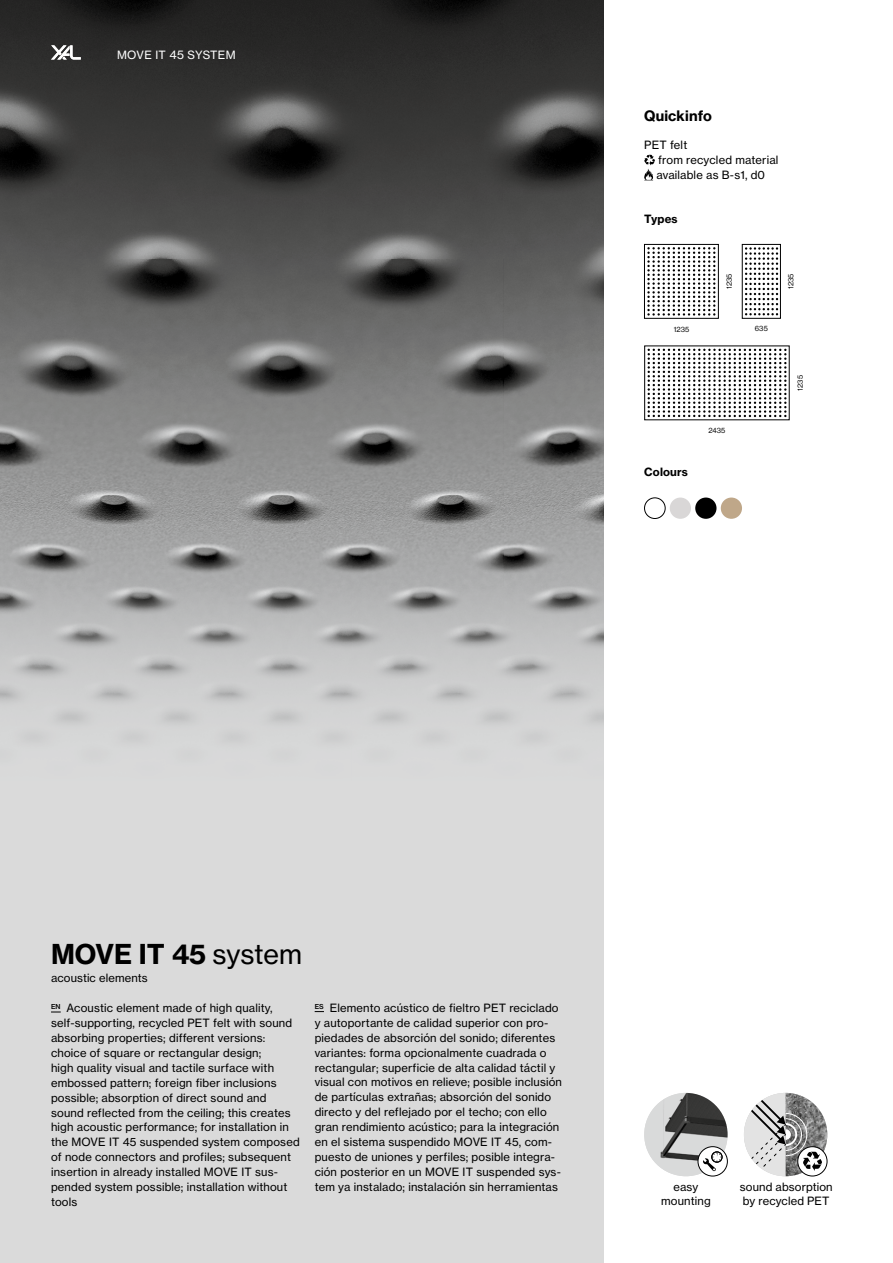
<style>
.page{position:relative;width:893px;height:1263px;background:#fff}
.page>*{position:absolute;margin:0;border:0;box-sizing:border-box;transform-origin:0 0}
.t1{font:27px "N Haas Grotesk TX Pro 75 Bd";color:#000}
.t2{font:14.25px "N Haas Grotesk TX Pro 75 Bd";letter-spacing:.01em;color:#000}
.t3{font:11.25px/14.9px "N Haas Grotesk TX Pro 55 Rg";letter-spacing:.015em;color:#000}
.t4{font:11.25px "N Haas Grotesk TX Pro 55 Rg";letter-spacing:.03em;color:#fff}
.t5{font:11.25px "N Haas Grotesk TX Pro 75 Bd";letter-spacing:.015em;color:#000}
.t6{font:7.5px "N Haas Grotesk DS Pro 55 Rg";letter-spacing:.015em;color:#000}
.s1{font-family:"N Haas Grotesk TX Pro 55 Rg"}
</style>
<div class="page">
<div style="left:0;top:0;width:604px;height:1263px;background:#dadada"></div>
<img style="left:0;top:0;width:604px;height:742px">
<svg style="left:644px;top:155px;width:11px;height:25px"></svg>
<svg style="left:744px;top:1093px;width:83px;height:83px"></svg>
<div style="left:797px;top:1146px;width:30px;height:30px;border:1px solid #000;border-radius:50%"></div>
<div style="left:721px;top:497px;width:21px;height:22px;background:#bfa789;border-radius:50%"></div>
<div style="left:644px;top:497px;width:21px;height:22px;border:1px solid #000;border-radius:50%"></div>
<div style="left:670px;top:497px;width:21px;height:22px;background:#d9d7d7;border-radius:50%"></div>
<div style="left:695px;top:497px;width:21px;height:22px;background:#000;border-radius:50%"></div>
<svg style="left:51px;top:45px;width:30px;height:15px"></svg>
<div style="left:644px;top:244px;width:75px;height:75px;border:1px solid #000"></div>
<svg style="left:648px;top:247px;width:67px;height:68px"></svg>
<svg style="left:648px;top:349px;width:138px;height:68px"></svg>
<div style="left:742px;top:244px;width:39px;height:75px;border:1px solid #000"></div>
<svg style="left:745px;top:248px;width:33px;height:67px"></svg>
<img style="left:644px;top:1093px;width:84px;height:83px;border-radius:42px">
<svg style="left:698px;top:1147px;width:29px;height:29px"></svg>
<svg style="left:703px;top:1151px;width:19px;height:20px"></svg>
<div style="left:698px;top:1146px;width:30px;height:30px;border:1px solid #000;border-radius:50%"></div>
<p class="t4" style="left:117px;top:48px;width:120px">MOVE IT 45 SYSTEM</p>
<p class="t2" style="left:644px;top:107px;width:69px">Quickinfo</p>
<p class="t3" style="left:656px;top:138px;width:123px;text-indent:-12px">PET felt<br>from recycled material available as B-s1, d0</p>
<p class="t5" style="left:644px;top:212px;width:35px">Types</p>
<p class="t6" style="left:674px;top:325px;width:17px">1235</p>
<p class="t6" style="left:725px;top:289px;width:17px;rotate:-90deg">1235</p>
<p class="t5" style="left:644px;top:465px;width:45px">Colours</p>
<p class="t6" style="left:708px;top:426px;width:18px">2435</p>
<p class="t6" style="left:755px;top:324px;width:14px">635</p>
<p class="t6" style="left:786px;top:289px;width:17px;rotate:-90deg">1235</p>
<p class="t6" style="left:796px;top:391px;width:17px;rotate:-90deg">1235</p>
<h1 class="t1" style="left:51px;top:937px;width:253px">MOVE IT 45 <span class="s1">system</span></h1>
<p class="t3" style="left:51px;top:971px;width:98px">acoustic elements</p>
<p class="t3" style="left:51px;top:1001px;width:250px"><sup>EN</sup> Acoustic element made of high quality, self-supporting, recycled PET felt with sound absorbing properties; different versions: choice of square or rectangular design;<br>high quality visual and tactile surface with embossed pattern; foreign fiber inclusions possible; absorption of direct sound and sound reflected from the ceiling; this creates high acoustic performance; for installation in the MOVE IT 45 suspended system composed of node connectors and profiles; subsequent insertion in already installed MOVE IT sus&shy;pended system possible; installation without tools</p>
<p class="t3" style="left:315px;top:1000px;width:249px"><sup>ES</sup> Elemento acústico de fieltro PET reciclado y autoportante de calidad superior con pro&shy;piedades de absorción del sonido; diferentes variantes: forma opcionalmente cuadrada o rectangular; superficie de alta calidad táctil y visual con motivos en relieve; posible inclusión de partículas extrañas; absorción del sonido directo y del reflejado por el techo; con ello gran rendimiento acústico; para la integración en el sistema suspendido MOVE IT 45, com&shy;puesto de uniones y perfiles; posible integra&shy;ción posterior en un MOVE IT suspended sys&shy;tem ya instalado; instalación sin herramientas</p>
<p class="t3" style="left:661px;top:1179px;width:51px;text-align:center">easy mounting</p>
<p class="t3" style="left:740px;top:1179px;width:94px">sound absorption by recycled PET</p>
</div>
